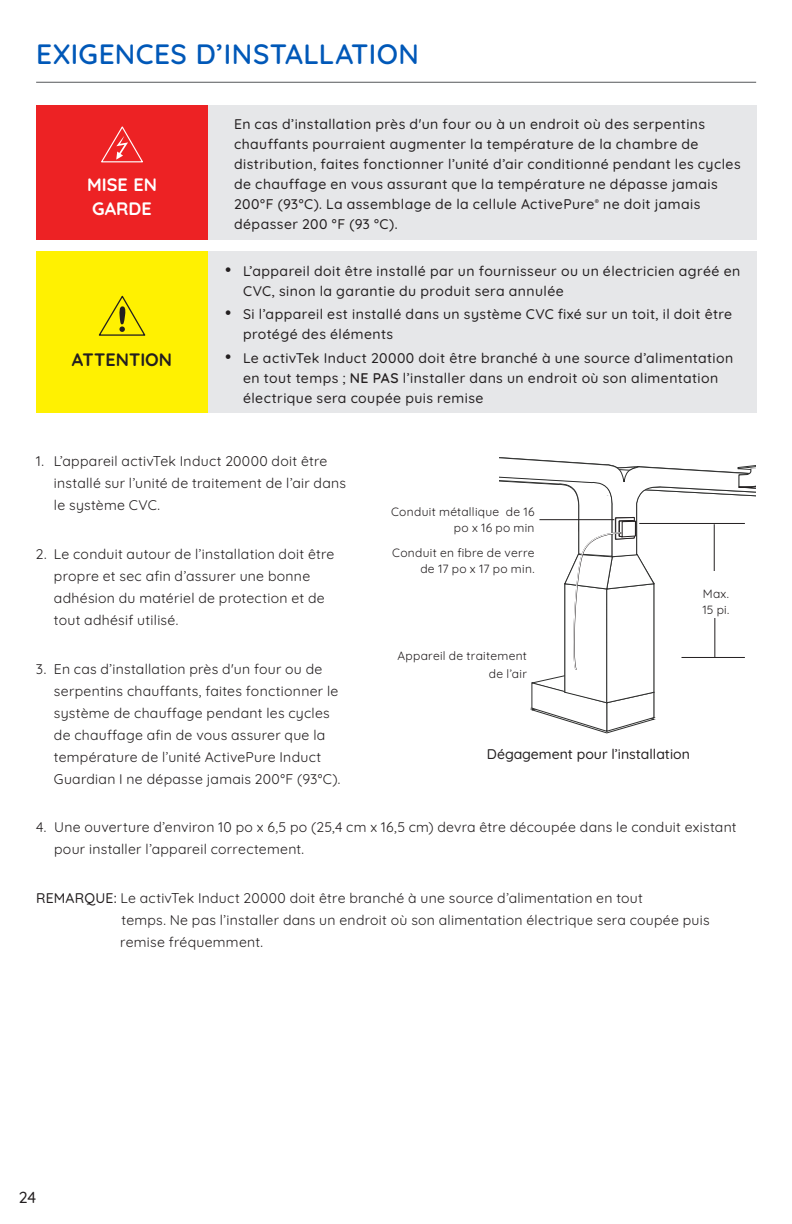
<style>
.page{position:relative;width:792px;height:1224px;background:#fff}
.page>*{position:absolute;margin:0;border:0;box-sizing:border-box;transform-origin:0 0}
.t1{font:600 28px "Quicksand";letter-spacing:.015em;color:#0058b8}
.t2{font:700 18px/24px "Quicksand";color:#fff}
.t3{font:700 18px "Quicksand";color:#231f20}
.t4{font:500 16px "Quicksand";color:#231f20}
.t5{font:14px/22px "Quicksand";letter-spacing:.02em;color:#231f20}
.t6{font:500 14px/20px "Quicksand";letter-spacing:.03em;color:#231f20}
.t7{font:500 14px "Quicksand";color:#231f20}
.t8{font:12px/16px "Quicksand";letter-spacing:.025em;color:#231f20;text-align:right}
.s1{font-weight:400;font-size:18px}
.s2{font-weight:600}
.s3{font-weight:500}
</style>
<div class="page">
<hr style="left:36px;top:82px;width:720px;height:1px;background:#54575a">
<svg style="left:499px;top:457px;width:257px;height:277px"></svg>
<hr style="left:539px;top:519px;width:75px;height:1px;background:#231f20">
<hr style="left:639px;top:523px;width:106px;height:1px;background:#231f20">
<hr style="left:682px;top:657px;width:63px;height:1px;background:#231f20">
<hr style="left:714px;top:524px;width:1px;height:47px;background:#231f20">
<hr style="left:715px;top:596px;width:1px;height:61px;background:#231f20">
<div style="left:698px;top:583px;width:36px;height:35px;background:#fff"></div>
<div style="left:36px;top:251px;width:172px;height:162px;background:#fff101"></div>
<div style="left:208px;top:251px;width:549px;height:162px;background:#e6e7e9"></div>
<svg style="left:98px;top:295px;width:48px;height:41px"></svg>
<div style="left:36px;top:105px;width:172px;height:135px;background:#ed2224"></div>
<div style="left:208px;top:105px;width:549px;height:135px;background:#e6e7e9"></div>
<svg style="left:101px;top:126px;width:42px;height:37px"></svg>
<h1 class="t1" style="left:36px;top:32px;width:384px">EXIGENCES D’INSTALLATION</h1>
<p class="t2" style="left:87px;top:171px;width:71px">MISE EN<br>GARDE</p>
<p class="t3" style="left:72px;top:345px;width:102px">ATTENTION</p>
<p class="t6" style="left:234px;top:113px;width:508px">En cas d’installation près d'un four ou à un endroit où des serpentins chauffants pourraient augmenter la température de la chambre de distribution, faites fonctionner l’unité d’air conditionné pendant les cycles de chauffage en vous assurant que la température ne dépasse jamais 200°F (93°C). La assemblage de la cellule ActivePure<sup>®</sup> ne doit jamais dépasser 200 °F (93 °C).</p>
<p class="t6" style="left:243px;top:259px;width:499px;text-indent:-18px"><span class="s1">•</span> L’appareil doit être installé par un fournisseur ou un électricien agréé en<br>CVC, sinon la garantie du produit sera annulée</p>
<p class="t6" style="left:243px;top:303px;width:491px;text-indent:-18px"><span class="s1">•</span> Si l’appareil est installé dans un système CVC fixé sur un toit, il doit être protégé des éléments</p>
<p class="t6" style="left:243px;top:347px;width:492px;text-indent:-18px"><span class="s1">•</span> Le activTek Induct 20000 doit être branché à une source d’alimentation en tout temps ; <span class="s2">NE PAS</span> l’installer dans un endroit où son alimentation électrique sera coupée puis remise</p>
<p class="t5" style="left:54px;top:449px;width:294px;text-indent:-18px">1. L’appareil activTek Induct 20000 doit être installé sur l’unité de traitement de l’air dans le système CVC.</p>
<p class="t5" style="left:54px;top:542px;width:282px;text-indent:-18px">2. Le conduit autour de l’installation doit être propre et sec afin d’assurer une bonne adhésion du matériel de protection et de tout adhésif utilisé.</p>
<p class="t5" style="left:54px;top:657px;width:288px;text-indent:-18px">3. En cas d’installation près d'un four ou de serpentins chauffants, faites fonctionner le système de chauffage pendant les cycles de chauffage afin de vous assurer que la température de l’unité ActivePure Induct Guardian I ne dépasse jamais 200°F (93°C).</p>
<p class="t8" style="left:391px;top:503px;width:145px">Conduit métallique de 16 po x 16 po min</p>
<p class="t8" style="left:392px;top:544px;width:144px">Conduit en fibre de verre de 17 po x 17 po min.</p>
<p class="t8" style="left:397px;top:646px;width:131px;line-height:18px">Appareil de traitement de l’air</p>
<p class="t8" style="left:702px;top:585px;width:29px;text-align:left">Max.<br>15 pi.</p>
<p class="t7" style="left:487px;top:744px;width:205px">Dégagement pour l’installation</p>
<p class="t5" style="left:54px;top:815px;width:684px;text-indent:-18px">4. Une ouverture d’environ 10 po x 6,5 po (25,4 cm x 16,5 cm) devra être découpée dans le conduit existant pour installer l’appareil correctement.</p>
<p class="t5" style="left:120px;top:886px;width:591px;text-indent:-84px"><span class="s3">REMARQUE:</span> Le activTek Induct 20000 doit être branché à une source d’alimentation en tout<br>temps. Ne pas l’installer dans un endroit où son alimentation électrique sera coupée puis remise fréquemment.</p>
<p class="t4" style="left:19px;top:1185px;width:19px">24</p>
</div>
